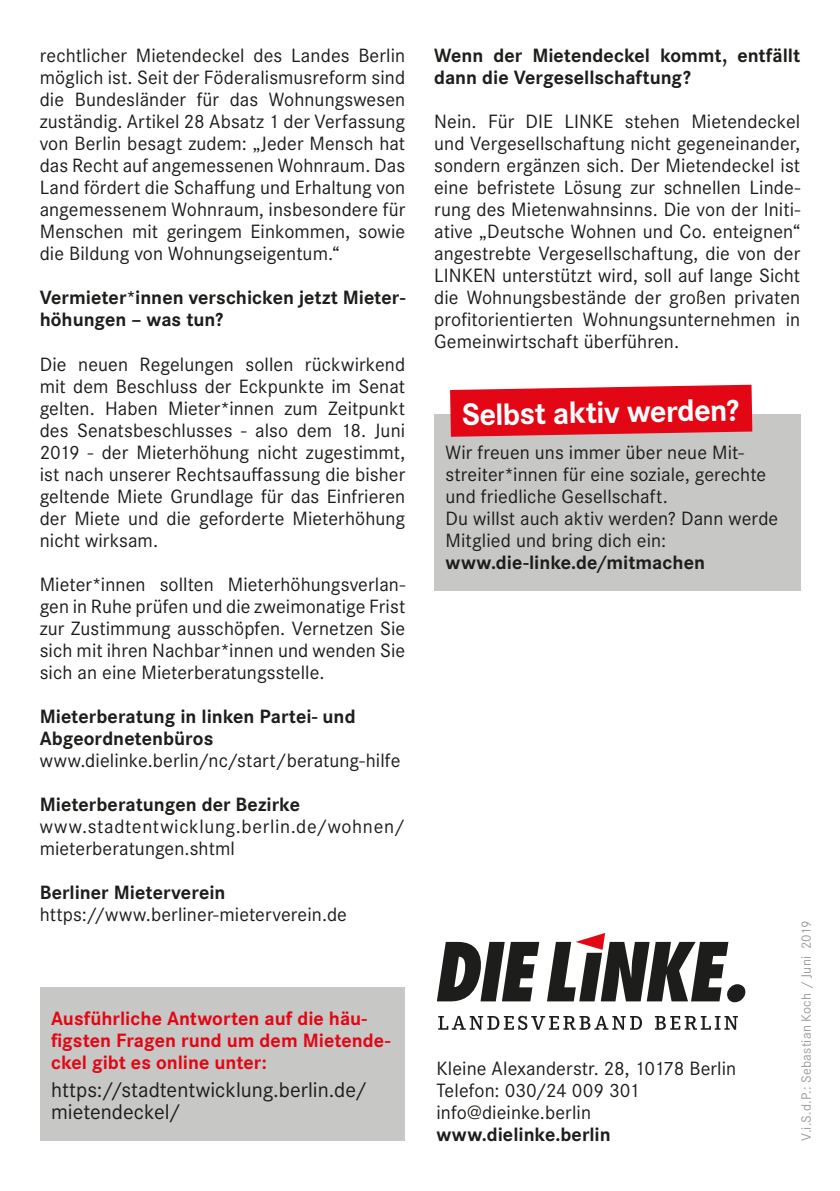
<style>
.page{position:relative;width:840px;height:1191px;background:#fff}
.page>*{position:absolute;margin:0;border:0;box-sizing:border-box;transform-origin:0 0}
.t1{font:700 32px "Corporate S";color:#fff}
.t2{font:22px/22px "Corporate S";color:#1d1d1b}
.t3{font:20px/22px "Corporate S";letter-spacing:.005em;color:#1d1d1b;text-align:justify}
.t4{font:700 20px/22px "Corporate S";color:#1d1d1b}
.t5{font:700 20px/22px "Corporate S";color:#e30614}
.t6{font:20px/22px "Corporate S";letter-spacing:.03em;color:#1d1d1b}
.t7{font:14px "Corporate S";letter-spacing:.015em;color:#9d9d9d}
</style>
<div class="page">
<svg style="left:436px;top:933px;width:309px;height:69px"></svg>
<svg style="left:438px;top:1015px;width:203px;height:15px"></svg>
<svg style="left:654px;top:1016px;width:83px;height:13px"></svg>
<div style="left:434px;top:414px;width:365px;height:176px;background:#c7c7c6"></div>
<svg style="left:450px;top:385px;width:301px;height:52px;background:#e21c28"></svg>
<div style="left:40px;top:987px;width:364px;height:153px;background:#c7c7c6"></div>
<p class="t3" style="left:40px;top:45px;width:367px">rechtlicher Mietendeckel des Landes Berlin möglich ist. Seit der Föderalismusreform sind die Bundesländer für das Wohnungswesen zuständig. Artikel 28 Absatz 1 der Verfassung von Berlin besagt zudem: „Jeder Mensch hat das Recht auf angemessenen Wohnraum. Das Land fördert die Schaffung und Erhaltung von angemessenem Wohnraum, insbesondere für Menschen mit geringem Einkommen, sowie die Bildung von Wohnungseigentum.“</p>
<p class="t4" style="left:40px;top:287px;width:367px">Vermieter*innen verschicken jetzt Mieter&shy;höhungen – was tun?</p>
<p class="t3" style="left:40px;top:353px;width:367px">Die neuen Regelungen sollen rückwirkend mit dem Beschluss der Eckpunkte im Senat gelten. Haben Mieter*innen zum Zeitpunkt des Senatsbeschlusses - also dem 18. Juni 2019 - der Mieterhöhung nicht zugestimmt, ist nach unserer Rechtsauffassung die bisher geltende Miete Grundlage für das Einfrieren der Miete und die geforderte Mieterhöhung nicht wirksam.</p>
<p class="t3" style="left:40px;top:573px;width:367px">Mieter*innen sollten Mieterhöhungsverlan&shy;gen in Ruhe prüfen und die zweimonatige Frist zur Zustimmung ausschöpfen. Vernetzen Sie sich mit ihren Nachbar*innen und wenden Sie sich an eine Mieterberatungsstelle.</p>
<p class="t4" style="left:40px;top:705px;width:317px">Mieterberatung in linken Partei- und<br>Abgeordnetenbüros</p>
<p class="t3" style="left:40px;top:749px;width:362px">www.dielinke.berlin/nc/start/beratung-hilfe</p>
<p class="t4" style="left:40px;top:793px;width:262px">Mieterberatungen der Bezirke</p>
<p class="t6" style="left:40px;top:815px;width:367px">www.stadtentwicklung.berlin.de/wohnen/ mieterberatungen.shtml</p>
<p class="t4" style="left:40px;top:881px;width:187px">Berliner Mieterverein</p>
<p class="t3" style="left:40px;top:903px;width:308px">https://www.berliner-mieterverein.de</p>
<p class="t5" style="left:51px;top:1007px;width:340px">Ausführliche Antworten auf die häu&shy;figsten Fragen rund um dem Mietende&shy;ckel gibt es online unter:</p>
<p class="t2" style="left:51px;top:1078px;width:317px">https://stadtentwicklung.berlin.de/ mietendeckel/</p>
<p class="t4" style="left:434px;top:45px;width:367px">Wenn der Mietendeckel kommt, entfällt dann die Vergesellschaftung?</p>
<p class="t3" style="left:434px;top:111px;width:367px">Nein. Für DIE LINKE stehen Mietendeckel und Vergesellschaftung nicht gegeneinander, sondern ergänzen sich. Der Mietendeckel ist eine befristete Lösung zur schnellen Linde&shy;rung des Mietenwahnsinns. Die von der Initi&shy;ative „Deutsche Wohnen und Co. enteignen“ angestrebte Vergesellschaftung, die von der LINKEN unterstützt wird, soll auf lange Sicht die Wohnungsbestände der großen privaten profitorientierten Wohnungsunternehmen in Gemeinwirtschaft überführen.</p>
<h1 class="t1" style="left:461px;top:396px;width:278px;rotate:-1deg">Selbst aktiv werden?</h1>
<p class="t3" style="left:445px;top:441px;width:334px;text-align:left">Wir freuen uns immer über neue Mit&shy;streiter*innen für eine soziale, gerechte und friedliche Gesellschaft.<br>Du willst auch aktiv werden? Dann werde Mitglied und bring dich ein:</p>
<p class="t4" style="left:445px;top:551px;width:261px">www.die-linke.de/mitmachen</p>
<p class="t3" style="left:436px;top:1057px;width:301px;text-align:left">Kleine Alexanderstr. 28, 10178 Berlin<br>Telefon: 030/24 009 301 info@dieinke.berlin</p>
<p class="t4" style="left:436px;top:1123px;width:176px">www.dielinke.berlin</p>
<p class="t7" style="left:797px;top:1140px;width:222px;rotate:-90deg">V.i.S.d.P.: Sebastian Koch / Juni 2019</p>
</div>
